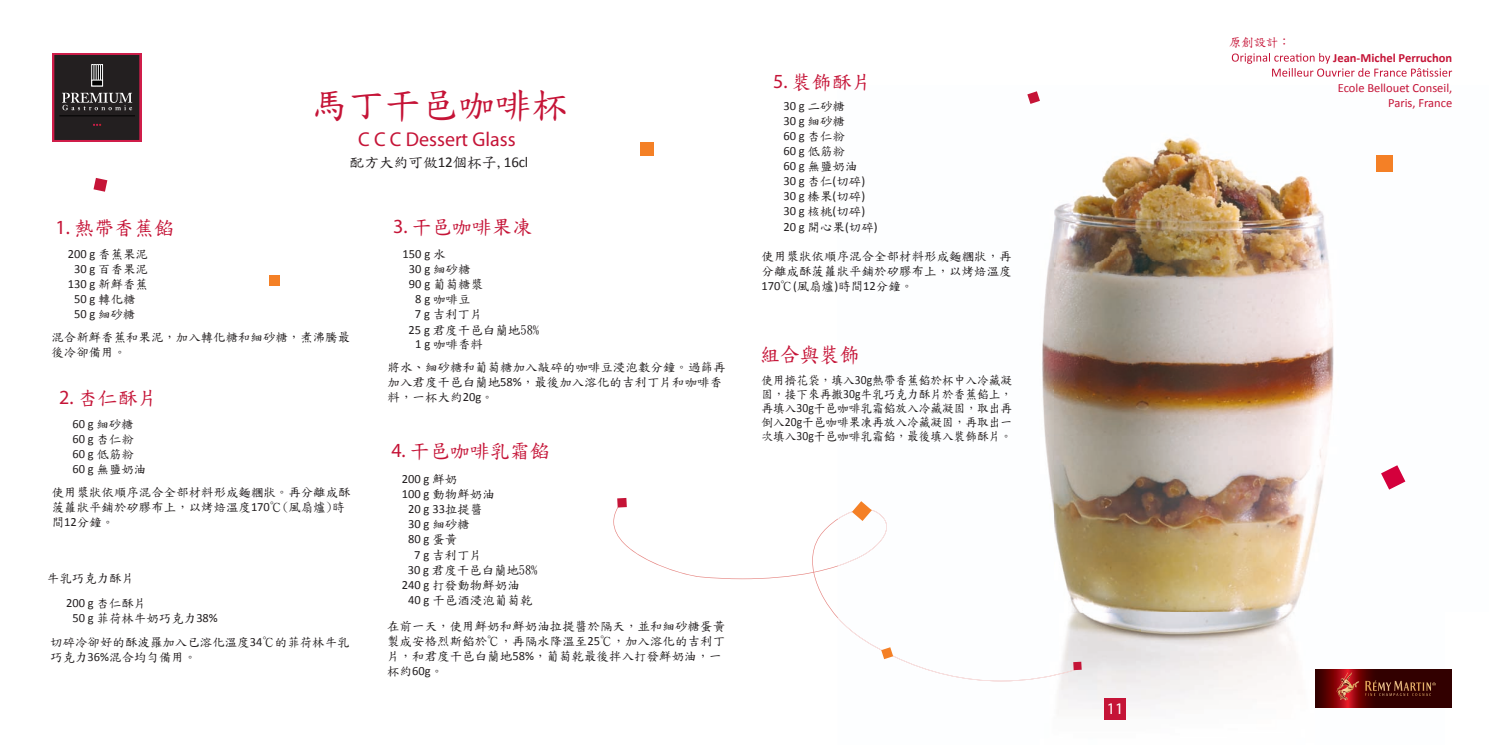
<style>
.page{position:relative;width:1489px;height:745px;background:#fff}
.page>*{position:absolute;margin:0;border:0;box-sizing:border-box;transform-origin:0 0}
.t1{font:36.75px "DF Kai Shu SB Estd BF";color:#c51437}
.t2{font:21.5px "DF Kai Shu SB Estd BF";color:#c51437;scale:.93 1}
.t3{font:20.12px "DF Kai Shu SB Estd BF";color:#c51437}
.t4{font:20.12px "Myriad Pro";color:#c51437}
.t5{font:20px "DF Kai Shu SB Estd BF";color:#c51437}
.t6{font:16.25px "Myriad Pro";color:#fff}
.t7{font:15px "DF Kai Shu SB Estd BF";letter-spacing:-.015em;color:#231f20}
.t8{font:12.5px/15px "DF Kai Shu SB Estd BF";color:#231f20}
.t9{font:12.5px/15px "Calibri";color:#231f20;text-align:justify}
.t10{font:12.5px/14px "DF Kai Shu SB Estd BF";color:#231f20;text-align:justify;scale:.93 1}
.t11{font:12.5px/15px "Calibri";color:#c51437;text-align:right}
.t12{font:700 12.5px "Calibri";color:#c51437}
.t13{font:12.5px "DF Kai Shu SB Estd BF";color:#c51437}
.s1{font-family:"Calibri"}
.s2{font-family:"Myriad Pro"}
.s3{font-family:"DF Kai Shu SB Estd BF"}
</style>
<div class="page">
<img style="left:991px;top:98px;width:461px;height:622px">
<svg style="left:52px;top:53px;width:89px;height:89px;background:#3d2a2f"></svg>
<div style="left:1315px;top:669px;width:136px;height:38px;background:#320000"></div>
<svg style="left:1315px;top:668px;width:63px;height:39px"></svg>
<svg style="left:1364px;top:680px;width:71px;height:10px"></svg>
<svg style="left:1336px;top:672px;width:22px;height:27px"></svg>
<svg style="left:93px;top:178px;width:14px;height:13px"></svg>
<div style="left:269px;top:275px;width:11px;height:10px;background:#f48026"></div>
<div style="left:640px;top:143px;width:14px;height:13px;background:#f48026"></div>
<img style="left:837px;top:508px;width:239px;height:173px">
<svg style="left:613px;top:498px;width:224px;height:119px"></svg>
<svg style="left:852px;top:501px;width:19px;height:19px"></svg>
<svg style="left:881px;top:646px;width:12px;height:12px"></svg>
<svg style="left:1073px;top:661px;width:8px;height:8px"></svg>
<svg style="left:1027px;top:91px;width:12px;height:13px"></svg>
<div style="left:1375px;top:155px;width:17px;height:16px;background:#f48026"></div>
<svg style="left:1380px;top:465px;width:25px;height:24px"></svg>
<div style="left:1104px;top:697px;width:22px;height:22px;background:#c51437"></div>
<svg style="left:1231px;top:53px;width:220px;height:24px"></svg>
<p class="t1" style="left:311px;top:87px;width:259px">馬丁干邑咖啡杯</p>
<p class="t7" style="left:349px;top:155px;width:180px">配方大約可做<span class="s1">12</span>個杯子,<span class="s1">16cl</span></p>
<p class="t4" style="left:358px;top:127px;width:159px">C C C Dessert Glass</p>
<p class="t3" style="left:56px;top:218px;width:120px"><span class="s2">1.</span> 熱帶香蕉餡</p>
<p class="t8" style="left:68px;top:246px;width:82px;text-align:center"><span class="s1">200 g</span> 香蕉果泥<br><span class="s1">30 g</span> 百香果泥<br><span class="s1">130 g</span> 新鮮香蕉<br><span class="s1">50 g</span> 轉化糖<br><span class="s1">50 g</span> 細砂糖</p>
<p class="t8" style="left:51px;top:329px;width:300px">混合新鮮香蕉和果泥，加入轉化糖和細砂糖，煮沸騰最後冷卻備用。</p>
<p class="t3" style="left:59px;top:388px;width:100px"><span class="s2">2.</span> 杏仁酥片</p>
<p class="t9" style="left:72px;top:415px;width:63px">60 g <span class="s3">細砂糖</span>60 g <span class="s3">杏仁粉</span>60 g <span class="s3">低筋粉</span></p>
<p class="t8" style="left:52px;top:484px;width:307px">使用漿狀依順序混合全部材料形成麵糰狀。再分離成酥菠蘿狀平鋪於矽膠布上，以烤焙溫度<span class="s1">170</span>℃(風扇爐)時間<span class="s1">12</span>分鐘。</p>
<p class="t8" style="left:72px;top:461px;width:75px"><span class="s1">60 g</span> 無鹽奶油</p>
<p class="t8" style="left:66px;top:564px;width:82px;line-height:25.9px;text-indent:-19px">牛乳巧克力酥片<br><span class="s1">200 g</span> 杏仁酥片</p>
<p class="t8" style="left:50px;top:634px;width:301px">切碎冷卻好的酥波羅加入已溶化溫度<span class="s1">34</span>℃的菲荷林牛乳巧克力<span class="s1">36%</span>混合均勻備用。</p>
<p class="t8" style="left:72px;top:610px;width:147px"><span class="s1">50 g</span> 菲荷林牛奶巧克力<span class="s1">38%</span></p>
<p class="t3" style="left:393px;top:216px;width:140px"><span class="s2">3.</span> 干邑咖啡果凍</p>
<p class="t9" style="left:402px;top:245px;width:45px">150 g <span class="s3">水</span></p>
<p class="t9" style="left:409px;top:260px;width:63px">30 g <span class="s3">細砂糖</span></p>
<p class="t8" style="left:409px;top:276px;width:76px"><span class="s1">90 g</span> 葡萄糖漿</p>
<p class="t8" style="left:415px;top:292px;width:57px"><span class="s1">8 g</span> 咖啡豆</p>
<p class="t8" style="left:387px;top:333px;width:339px;line-height:22.8px;text-indent:28px"><span class="s1">1 g</span> 咖啡香料<br>將水、細砂糖和葡萄糖加入敲碎的咖啡豆浸泡數分鐘。過篩再</p>
<p class="t8" style="left:387px;top:374px;width:336px">加入君度干邑白蘭地<span class="s1">58%</span>，最後加入溶化的吉利丁片和咖啡香料，一杯大約<span class="s1">20g</span>。</p>
<p class="t8" style="left:415px;top:307px;width:69px"><span class="s1">7 g</span> 吉利丁片</p>
<p class="t8" style="left:408px;top:322px;width:132px"><span class="s1">25 g</span> 君度干邑白蘭地58%</p>
<p class="t3" style="left:391px;top:440px;width:160px"><span class="s2">4.</span> 干邑咖啡乳霜餡</p>
<p class="t9" style="left:402px;top:470px;width:57px">200 g <span class="s3">鮮奶</span></p>
<p class="t8" style="left:402px;top:486px;width:95px"><span class="s1">100 g</span> 動物鮮奶油</p>
<p class="t9" style="left:408px;top:500px;width:76px">20 g 33<span class="s3">拉提醬</span></p>
<p class="t9" style="left:408px;top:516px;width:63px">30 g <span class="s3">細砂糖</span></p>
<p class="t9" style="left:408px;top:531px;width:51px">80 g <span class="s3">蛋黃</span></p>
<p class="t8" style="left:408px;top:577px;width:126px;text-indent:-6px"><span class="s1">240 g</span> 打發動物鮮奶油<br><span class="s1">40 g</span> 干邑酒浸泡葡萄乾</p>
<p class="t8" style="left:387px;top:618px;width:339px">在前一天，使用鮮奶和鮮奶油拉提醬於隔天，並和細砂糖蛋黃製成安格烈斯餡於℃，再隔水降溫至<span class="s1">25</span>℃，加入溶化的吉利丁片，和君度干邑白蘭地<span class="s1">58%</span>，葡萄乾最後拌入打發鮮奶油，一杯約<span class="s1">60g</span>。</p>
<p class="t8" style="left:407px;top:548px;width:131px;line-height:14.2px;text-indent:7px"><span class="s1">7 g</span> 吉利丁片<br><span class="s1">30 g</span> 君度干邑白蘭地58%</p>
<p class="t5" style="left:773px;top:72px;width:100px"><span class="s2">5.</span> 裝飾酥片</p>
<p class="t9" style="left:783px;top:98px;width:63px">30 g <span class="s3">二砂糖</span>30 g <span class="s3">細砂糖</span>60 g <span class="s3">杏仁粉</span>60 g <span class="s3">低筋粉</span></p>
<p class="t9" style="left:783px;top:173px;width:96px;text-align:left">30 g <span class="s3">杏仁</span>(<span class="s3">切碎</span>)<br>30 g <span class="s3">榛果</span>(<span class="s3">切碎</span>)<br>30 g <span class="s3">核桃</span>(<span class="s3">切碎</span>)<br>20 g <span class="s3">開心果</span>(<span class="s3">切碎</span>)</p>
<p class="t8" style="left:761px;top:248px;width:251px;text-align:justify">使用漿狀依順序混合全部材料形成麵糰狀，再分離成酥菠蘿狀平鋪於矽膠布上，以烤焙溫度<span class="s1">170</span>℃<span class="s1">(</span>風扇爐<span class="s1">)</span>時間<span class="s1">12</span>分鐘。</p>
<p class="t8" style="left:783px;top:159px;width:76px"><span class="s1">60 g</span> 無鹽奶油</p>
<p class="t2" style="left:759px;top:344px;width:109px">組合與裝飾</p>
<p class="t10" style="left:761px;top:373px;width:271px">使用擠花袋，填入<span class="s1">30g</span>熱帶香蕉餡於杯中入冷藏凝固，接下來再撒<span class="s1">30g</span>牛乳巧克力酥片於香蕉餡上，再填入<span class="s1">30g</span>干邑咖啡乳霜餡放入冷藏凝固，取出再倒入<span class="s1">20g</span>干邑咖啡果凍再放入冷藏凝固，再取出一次填入<span class="s1">30g</span>干邑咖啡乳霜餡，最後填入裝飾酥片。</p>
<p class="t6" style="left:1106px;top:697px;width:18px">11</p>
<p class="t13" style="left:1229px;top:36px;width:63px">原創設計：</p>
<p class="t12" style="left:1333px;top:50px;width:120px">Jean-Michel Perruchon</p>
<p class="t11" style="left:1337px;top:79px;width:116px">Ecole Bellouet Conseil,<br>Paris, France</p>
</div>
